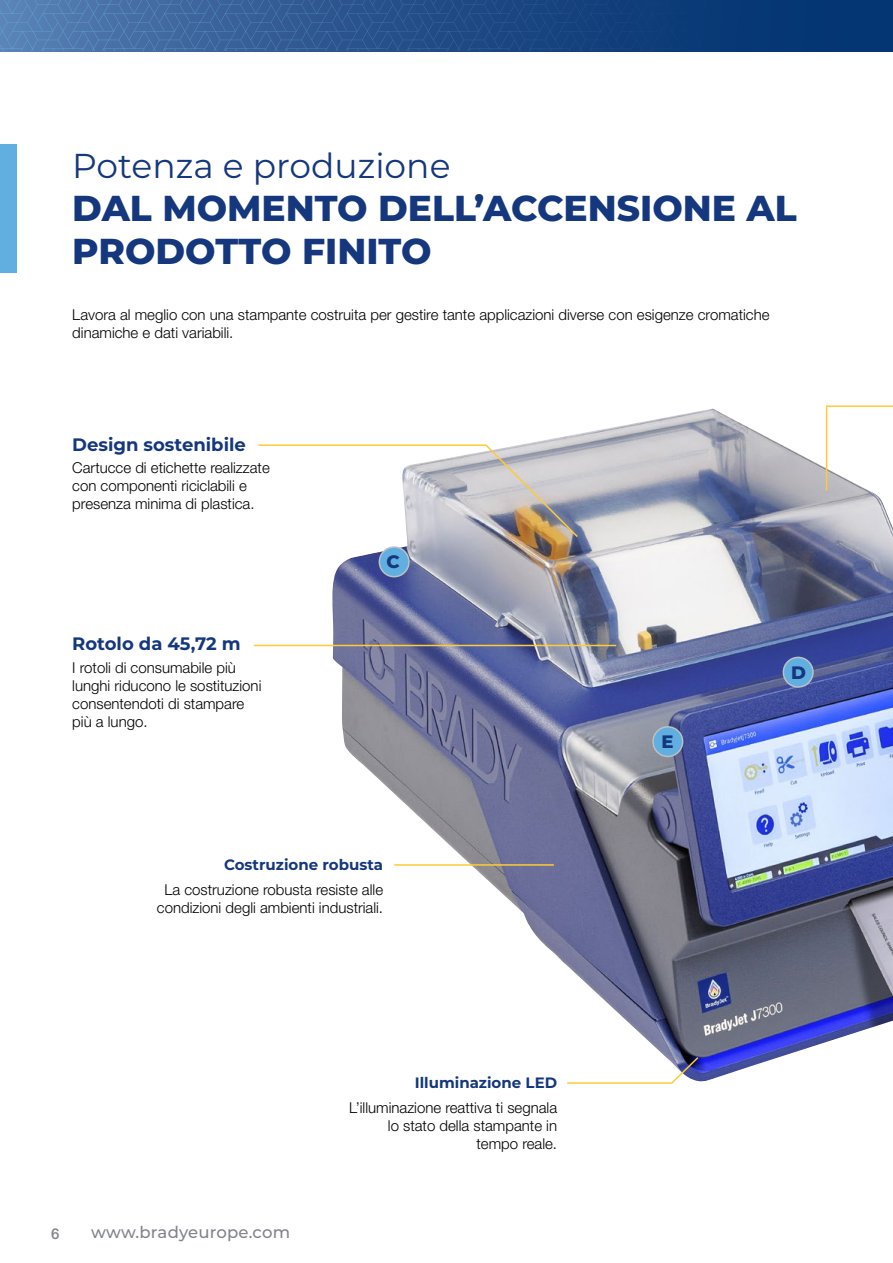
<style>
.page{position:relative;width:893px;height:1263px;background:#fff}
.page>*{position:absolute;margin:0;border:0;box-sizing:border-box;transform-origin:0 0}
.t1{font:800 36px/43.2px "Montserrat";color:#14377d}
.t2{font:34.5px "Montserrat";color:#14377d}
.t3{font:700 18px "Montserrat";color:#14377d}
.t4{font:800 18px "Montserrat";color:#14377d}
.t5{font:500 16.5px "Montserrat";letter-spacing:.01em;color:#81848a}
.t6{font:300 15px/18px "Helvetica Neue LT Pro";color:#000}
.t7{font:700 15px "Montserrat";color:#14377d}
.t8{font:500 15px "Helvetica Neue LT Pro";color:#81848a}
</style>
<div class="page">
<svg style="left:0;top:0;width:893px;height:51px;background:#26528b"></svg>
<img style="left:329px;top:409px;width:564px;height:673px">
<div style="left:0;top:145px;width:16px;height:128px;background:#61aee1"></div>
<hr style="left:394px;top:864px;width:160px;height:2px;background:#ffca38">
<svg style="left:566px;top:1055px;width:134px;height:29px"></svg>
<hr style="left:254px;top:645px;width:362px;height:1px;background:#ffca38">
<svg style="left:258px;top:444px;width:321px;height:95px"></svg>
<svg style="left:825px;top:405px;width:68px;height:87px"></svg>
<div style="left:783px;top:657px;width:30px;height:30px;background:#61aee1;border-radius:50%"></div>
<div style="left:783px;top:657px;width:31px;height:31px;border:2px solid #bcc1c5;border-radius:50%"></div>
<div style="left:379px;top:547px;width:30px;height:30px;background:#61aee1;border-radius:50%"></div>
<div style="left:379px;top:546px;width:31px;height:31px;border:2px solid #bcc1c5;border-radius:50%"></div>
<div style="left:653px;top:727px;width:30px;height:29px;background:#61aee1;border-radius:50%"></div>
<div style="left:652px;top:726px;width:31px;height:31px;border:2px solid #bcc1c5;border-radius:50%"></div>
<h2 class="t2" style="left:72px;top:142px;width:380px">Potenza e produzione</h2>
<h1 class="t1" style="left:72px;top:185px;width:726px">DAL MOMENTO DELL’ACCENSIONE AL<br>PRODOTTO FINITO</h1>
<p class="t6" style="left:72px;top:305px;width:699px">Lavora al meglio con una stampante costruita per gestire tante applicazioni diverse con esigenze cromatiche dinamiche e dati variabili.</p>
<p class="t3" style="left:72px;top:431px;width:175px">Design sostenibile</p>
<p class="t6" style="left:72px;top:458px;width:199px">Cartucce di etichette realizzate con componenti riciclabili e presenza minima di plastica.</p>
<p class="t3" style="left:72px;top:631px;width:170px">Rotolo da 45,72 m</p>
<p class="t6" style="left:72px;top:658px;width:191px">I rotoli di consumabile più lunghi riducono le sostituzioni consentendoti di stampare più a lungo.</p>
<p class="t4" style="left:386px;top:549px;width:15px">C</p>
<p class="t7" style="left:224px;top:853px;width:160px">Costruzione robusta</p>
<p class="t6" style="left:157px;top:880px;width:228px;text-align:center">La costruzione robusta resiste alle condizioni degli ambienti industriali.</p>
<p class="t7" style="left:415px;top:1072px;width:144px">Illuminazione LED</p>
<p class="t8" style="left:51px;top:1224px;width:10px">6</p>
<p class="t5" style="left:91px;top:1221px;width:200px">www.bradyeurope.com</p>
<p class="t6" style="left:349px;top:1099px;width:210px;text-align:right">L’illuminazione reattiva ti segnala lo stato della stampante in tempo reale.</p>
<p class="t4" style="left:661px;top:728px;width:14px">E</p>
<p class="t4" style="left:791px;top:659px;width:16px">D</p>
</div>
